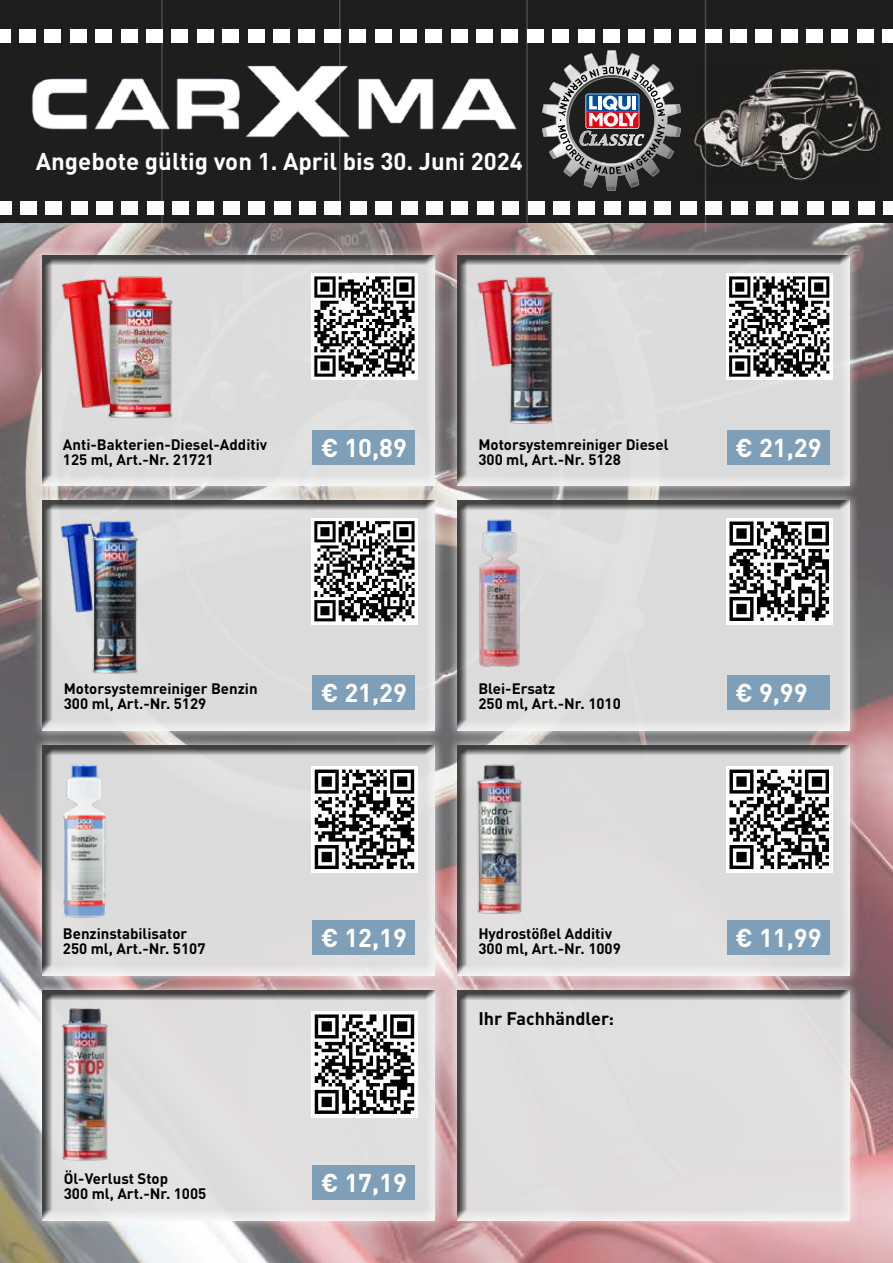
<style>
.page{position:relative;width:893px;height:1263px;background:#fff}
.page>*{position:absolute;margin:0;border:0;box-sizing:border-box;transform-origin:0 0}
.t1{font:700 25.5px "DIN Pro";color:#fff}
.t2{font:700 24px "DIN Pro";color:#fff}
.t3{font:700 18px "DIN Pro";color:#000}
.t4{font:700 15px/15px "DIN Pro";color:#000}
</style>
<div class="page">
<img style="left:0;top:222px;width:893px;height:1041px">
<div style="left:33px;top:245px;width:412px;height:250px;background:#fff;opacity:.75"></div>
<div style="left:36px;top:248px;width:400px;height:238px;background:#000;opacity:.75"></div>
<div style="left:33px;top:490px;width:412px;height:250px;background:#fff;opacity:.75"></div>
<div style="left:36px;top:492px;width:400px;height:239px;background:#000;opacity:.75"></div>
<div style="left:33px;top:735px;width:412px;height:250px;background:#fff;opacity:.75"></div>
<div style="left:36px;top:737px;width:400px;height:239px;background:#000;opacity:.75"></div>
<div style="left:33px;top:980px;width:412px;height:250px;background:#fff;opacity:.75"></div>
<div style="left:36px;top:982px;width:400px;height:239px;background:#000;opacity:.75"></div>
<div style="left:447px;top:490px;width:412px;height:250px;background:#fff;opacity:.75"></div>
<div style="left:450px;top:492px;width:401px;height:239px;background:#000;opacity:.75"></div>
<div style="left:447px;top:735px;width:412px;height:250px;background:#fff;opacity:.75"></div>
<div style="left:450px;top:737px;width:401px;height:239px;background:#000;opacity:.75"></div>
<div style="left:447px;top:980px;width:412px;height:250px;background:#fff;opacity:.75"></div>
<div style="left:450px;top:982px;width:401px;height:239px;background:#000;opacity:.75"></div>
<div style="left:447px;top:245px;width:412px;height:250px;background:#fff;opacity:.75"></div>
<div style="left:450px;top:248px;width:401px;height:238px;background:#000;opacity:.75"></div>
<img style="left:55px;top:270px;width:124px;height:154px">
<img style="left:55px;top:514px;width:92px;height:166px">
<img style="left:57px;top:757px;width:56px;height:167px">
<img style="left:468px;top:757px;width:62px;height:164px">
<img style="left:53px;top:1000px;width:64px;height:168px">
<img style="left:457px;top:270px;width:134px;height:161px">
<img style="left:471px;top:513px;width:55px;height:161px">
<div style="left:311px;top:273px;width:107px;height:107px;background:#fff"></div>
<svg style="left:314px;top:276px;width:101px;height:101px"></svg>
<div style="left:311px;top:518px;width:107px;height:106px;background:#fff"></div>
<svg style="left:314px;top:521px;width:101px;height:100px"></svg>
<div style="left:311px;top:766px;width:107px;height:106px;background:#fff"></div>
<svg style="left:315px;top:769px;width:99px;height:100px"></svg>
<div style="left:311px;top:1011px;width:107px;height:106px;background:#fff"></div>
<svg style="left:315px;top:1014px;width:99px;height:100px"></svg>
<div style="left:726px;top:273px;width:106px;height:107px;background:#fff"></div>
<svg style="left:729px;top:276px;width:100px;height:101px"></svg>
<div style="left:726px;top:518px;width:106px;height:106px;background:#fff"></div>
<svg style="left:729px;top:521px;width:100px;height:100px"></svg>
<div style="left:726px;top:766px;width:106px;height:106px;background:#fff"></div>
<svg style="left:729px;top:769px;width:100px;height:100px"></svg>
<div style="left:313px;top:431px;width:102px;height:34px;background:#7f9fb9"></div>
<div style="left:313px;top:920px;width:102px;height:34px;background:#7f9fb9"></div>
<div style="left:727px;top:431px;width:102px;height:34px;background:#7f9fb9"></div>
<div style="left:727px;top:920px;width:102px;height:34px;background:#7f9fb9"></div>
<div style="left:727px;top:675px;width:102px;height:34px;background:#7f9fb9"></div>
<div style="left:313px;top:675px;width:102px;height:34px;background:#7f9fb9"></div>
<div style="left:313px;top:1165px;width:102px;height:34px;background:#7f9fb9"></div>
<div style="left:0;top:0;width:893px;height:222px;background:#1e1e1c"></div>
<img style="left:10px;top:36px;width:507px;height:106px">
<div style="left:0;top:201px;width:11px;height:14px;background:#fff"></div>
<div style="left:122px;top:201px;width:16px;height:14px;background:#fff"></div>
<div style="left:20px;top:201px;width:17px;height:14px;background:#fff"></div>
<div style="left:45px;top:201px;width:17px;height:14px;background:#fff"></div>
<div style="left:71px;top:201px;width:16px;height:14px;background:#fff"></div>
<div style="left:96px;top:201px;width:17px;height:14px;background:#fff"></div>
<div style="left:147px;top:201px;width:16px;height:14px;background:#fff"></div>
<div style="left:172px;top:201px;width:17px;height:14px;background:#fff"></div>
<div style="left:198px;top:201px;width:16px;height:14px;background:#fff"></div>
<div style="left:223px;top:201px;width:17px;height:14px;background:#fff"></div>
<div style="left:249px;top:201px;width:16px;height:14px;background:#fff"></div>
<div style="left:274px;top:201px;width:16px;height:14px;background:#fff"></div>
<div style="left:401px;top:201px;width:16px;height:14px;background:#fff"></div>
<div style="left:299px;top:201px;width:17px;height:14px;background:#fff"></div>
<div style="left:325px;top:201px;width:16px;height:14px;background:#fff"></div>
<div style="left:350px;top:201px;width:17px;height:14px;background:#fff"></div>
<div style="left:375px;top:201px;width:17px;height:14px;background:#fff"></div>
<div style="left:426px;top:201px;width:17px;height:14px;background:#fff"></div>
<div style="left:553px;top:201px;width:17px;height:14px;background:#fff"></div>
<div style="left:452px;top:201px;width:16px;height:14px;background:#fff"></div>
<div style="left:477px;top:201px;width:16px;height:14px;background:#fff"></div>
<div style="left:502px;top:201px;width:17px;height:14px;background:#fff"></div>
<div style="left:528px;top:201px;width:16px;height:14px;background:#fff"></div>
<div style="left:579px;top:201px;width:16px;height:14px;background:#fff"></div>
<div style="left:705px;top:201px;width:17px;height:14px;background:#fff"></div>
<div style="left:604px;top:201px;width:16px;height:14px;background:#fff"></div>
<div style="left:629px;top:201px;width:17px;height:14px;background:#fff"></div>
<div style="left:655px;top:201px;width:16px;height:14px;background:#fff"></div>
<div style="left:680px;top:201px;width:17px;height:14px;background:#fff"></div>
<div style="left:731px;top:201px;width:16px;height:14px;background:#fff"></div>
<div style="left:756px;top:201px;width:17px;height:14px;background:#fff"></div>
<div style="left:782px;top:201px;width:16px;height:14px;background:#fff"></div>
<div style="left:807px;top:201px;width:16px;height:14px;background:#fff"></div>
<div style="left:832px;top:201px;width:17px;height:14px;background:#fff"></div>
<div style="left:858px;top:201px;width:16px;height:14px;background:#fff"></div>
<div style="left:883px;top:201px;width:10px;height:14px;background:#fff"></div>
<div style="left:0;top:29px;width:10px;height:14px;background:#fff"></div>
<div style="left:121px;top:29px;width:16px;height:14px;background:#fff"></div>
<div style="left:19px;top:29px;width:17px;height:14px;background:#fff"></div>
<div style="left:45px;top:29px;width:16px;height:14px;background:#fff"></div>
<div style="left:70px;top:29px;width:17px;height:14px;background:#fff"></div>
<div style="left:96px;top:29px;width:16px;height:14px;background:#fff"></div>
<div style="left:146px;top:29px;width:17px;height:14px;background:#fff"></div>
<div style="left:172px;top:29px;width:16px;height:14px;background:#fff"></div>
<div style="left:197px;top:29px;width:17px;height:14px;background:#fff"></div>
<div style="left:222px;top:29px;width:17px;height:14px;background:#fff"></div>
<div style="left:248px;top:29px;width:16px;height:14px;background:#fff"></div>
<div style="left:273px;top:29px;width:17px;height:14px;background:#fff"></div>
<div style="left:400px;top:29px;width:17px;height:14px;background:#fff"></div>
<div style="left:299px;top:29px;width:16px;height:14px;background:#fff"></div>
<div style="left:324px;top:29px;width:16px;height:14px;background:#fff"></div>
<div style="left:349px;top:29px;width:17px;height:14px;background:#fff"></div>
<div style="left:375px;top:29px;width:16px;height:14px;background:#fff"></div>
<div style="left:426px;top:29px;width:16px;height:14px;background:#fff"></div>
<div style="left:552px;top:29px;width:17px;height:14px;background:#fff"></div>
<div style="left:451px;top:29px;width:16px;height:14px;background:#fff"></div>
<div style="left:476px;top:29px;width:17px;height:14px;background:#fff"></div>
<div style="left:502px;top:29px;width:16px;height:14px;background:#fff"></div>
<div style="left:527px;top:29px;width:17px;height:14px;background:#fff"></div>
<div style="left:578px;top:29px;width:16px;height:14px;background:#fff"></div>
<div style="left:705px;top:29px;width:16px;height:14px;background:#fff"></div>
<div style="left:603px;top:29px;width:17px;height:14px;background:#fff"></div>
<div style="left:629px;top:29px;width:16px;height:14px;background:#fff"></div>
<div style="left:654px;top:29px;width:16px;height:14px;background:#fff"></div>
<div style="left:679px;top:29px;width:17px;height:14px;background:#fff"></div>
<div style="left:730px;top:29px;width:17px;height:14px;background:#fff"></div>
<div style="left:756px;top:29px;width:16px;height:14px;background:#fff"></div>
<div style="left:781px;top:29px;width:16px;height:14px;background:#fff"></div>
<div style="left:806px;top:29px;width:17px;height:14px;background:#fff"></div>
<div style="left:832px;top:29px;width:16px;height:14px;background:#fff"></div>
<div style="left:857px;top:29px;width:17px;height:14px;background:#fff"></div>
<div style="left:882px;top:29px;width:11px;height:14px;background:#fff"></div>
<img style="left:694px;top:61px;width:188px;height:129px">
<hr style="left:526px;top:0;width:2px;height:222px;background:#fff">
<hr style="left:339px;top:0;width:1px;height:217px;background:#fff">
<hr style="left:161px;top:0;width:2px;height:229px;background:#fff">
<hr style="left:705px;top:0;width:1px;height:232px;background:#fff">
<svg style="left:542px;top:50px;width:139px;height:141px"></svg>
<h2 class="t2" style="left:36px;top:141px;width:489px">Angebote gültig von 1. April bis 30. Juni 2024</h2>
<p class="t4" style="left:63px;top:435px;width:206px">Anti-Bakterien-Diesel-Additiv<br>125 ml, Art.-Nr. 21721</p>
<h1 class="t1" style="left:321px;top:427px;width:87px">€ 10,89</h1>
<p class="t4" style="left:478px;top:435px;width:192px">Motorsystemreiniger Diesel<br>300 ml, Art.-Nr. 5128</p>
<h1 class="t1" style="left:736px;top:427px;width:87px">€ 21,29</h1>
<p class="t4" style="left:64px;top:680px;width:195px">Motorsystemreiniger Benzin<br>300 ml, Art.-Nr. 5129</p>
<p class="t4" style="left:478px;top:680px;width:144px">Blei-Ersatz<br>250 ml, Art.-Nr. 1010</p>
<h1 class="t1" style="left:321px;top:672px;width:87px">€ 21,29</h1>
<h1 class="t1" style="left:736px;top:672px;width:74px">€ 9,99</h1>
<p class="t4" style="left:63px;top:925px;width:144px">Benzinstabilisator<br>250 ml, Art.-Nr. 5107</p>
<p class="t4" style="left:64px;top:1169px;width:144px">Öl-Verlust Stop<br>300 ml, Art.-Nr. 1005</p>
<h1 class="t1" style="left:321px;top:916px;width:87px">€ 12,19</h1>
<h1 class="t1" style="left:321px;top:1161px;width:87px">€ 17,19</h1>
<p class="t4" style="left:478px;top:925px;width:144px">Hydrostößel Additiv<br>300 ml, Art.-Nr. 1009</p>
<p class="t3" style="left:478px;top:1003px;width:137px">Ihr Fachhändler:</p>
<h1 class="t1" style="left:736px;top:916px;width:87px">€ 11,99</h1>
</div>
